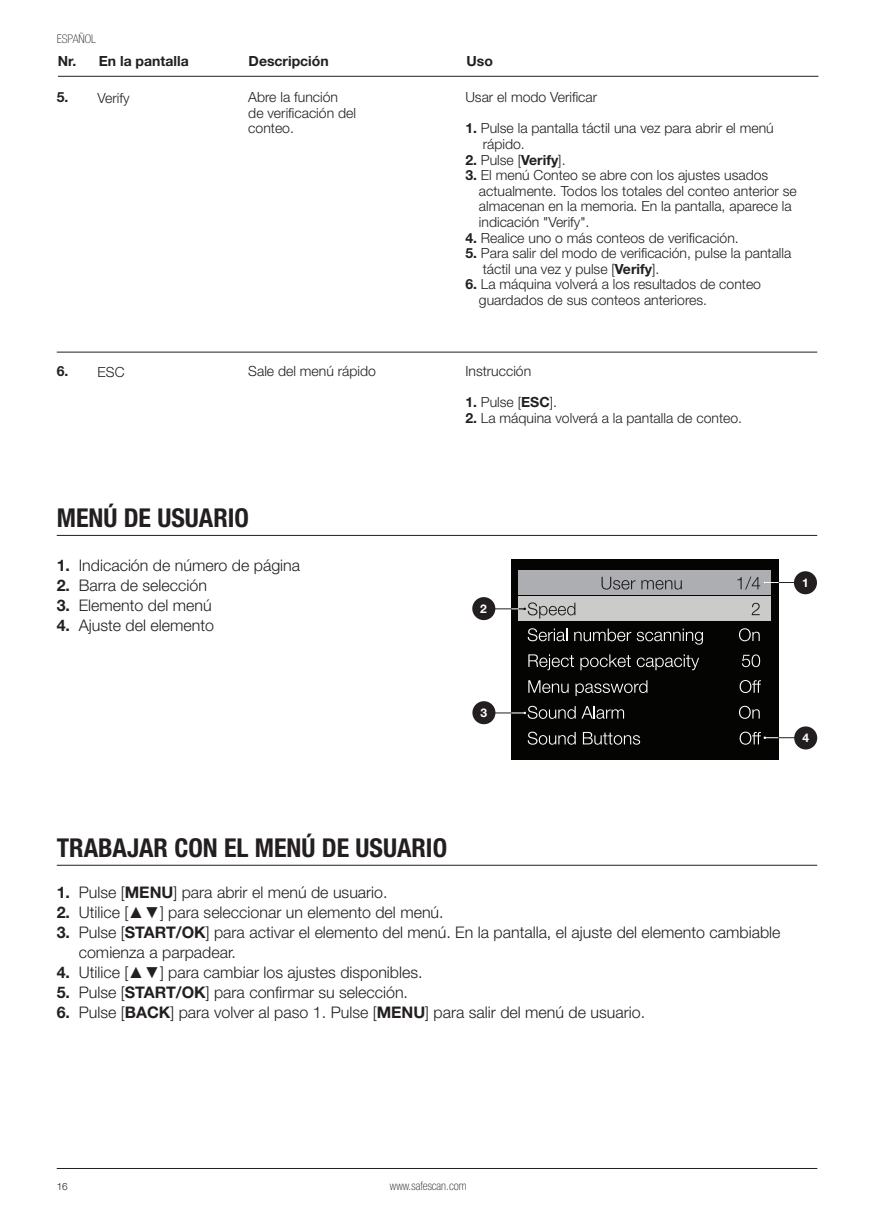
<style>
.page{position:relative;width:874px;height:1225px;background:#fff}
.page>*{position:absolute;margin:0;border:0;box-sizing:border-box;transform-origin:0 0}
.t1{font:700 condensed 26px "Helvetica Neue LT Std";color:#231f20}
.t2{font:300 16px/20px "Helvetica Neue LT Std";color:#231f20}
.t3{font:300 14px/15.6px "Helvetica Neue LT Std";color:#231f20}
.t4{font:700 14px "Helvetica Neue LT Std";color:#231f20}
.t5{font:100 condensed 12px "Helvetica Neue LT Std";color:#231f20}
.t6{font:700 12px "Helvetica Neue LT Std";color:#fff}
.t7{font:300 10px "Helvetica Neue LT Std";color:#231f20}
.s1{font-weight:700}
.s2{font-weight:300}
.s3{font-family:"Arial";font-weight:400}
</style>
<div class="page">
<hr style="left:57px;top:1168px;width:759px;height:1px;background:#231f20">
<hr style="left:57px;top:352px;width:759px;height:1px;background:#231f20">
<hr style="left:57px;top:535px;width:759px;height:1px;background:#231f20">
<div style="left:511px;top:560px;width:266px;height:200px;background:#040503"></div>
<div style="left:518px;top:596px;width:252px;height:24px;background:#cbcbca"></div>
<div style="left:518px;top:570px;width:252px;height:25px;background:#adaeb2"></div>
<svg style="left:528px;top:654px;width:45px;height:16px"></svg>
<svg style="left:580px;top:654px;width:50px;height:16px"></svg>
<svg style="left:636px;top:654px;width:62px;height:16px"></svg>
<svg style="left:601px;top:577px;width:34px;height:12px"></svg>
<svg style="left:641px;top:580px;width:40px;height:9px"></svg>
<svg style="left:581px;top:706px;width:42px;height:13px"></svg>
<svg style="left:527px;top:731px;width:48px;height:13px"></svg>
<svg style="left:582px;top:732px;width:57px;height:12px"></svg>
<svg style="left:751px;top:603px;width:8px;height:12px"></svg>
<svg style="left:527px;top:628px;width:40px;height:13px"></svg>
<svg style="left:574px;top:628px;width:128px;height:16px"></svg>
<svg style="left:739px;top:628px;width:20px;height:13px"></svg>
<svg style="left:742px;top:654px;width:17px;height:13px"></svg>
<svg style="left:528px;top:680px;width:40px;height:13px"></svg>
<svg style="left:575px;top:680px;width:72px;height:16px"></svg>
<svg style="left:739px;top:680px;width:21px;height:13px"></svg>
<svg style="left:739px;top:706px;width:20px;height:13px"></svg>
<hr style="left:479px;top:712px;width:45px;height:1px;background:#231f20">
<div style="left:472px;top:701px;width:23px;height:23px;background:#231f20;border-radius:50%"></div>
<svg style="left:511px;top:706px;width:64px;height:13px"></svg>
<hr style="left:478px;top:608px;width:46px;height:1px;background:#231f20">
<div style="left:472px;top:597px;width:23px;height:23px;background:#231f20;border-radius:50%"></div>
<hr style="left:764px;top:582px;width:45px;height:1px;background:#231f20">
<div style="left:793px;top:571px;width:23px;height:23px;background:#231f20;border-radius:50%"></div>
<svg style="left:737px;top:576px;width:41px;height:13px"></svg>
<hr style="left:764px;top:737px;width:46px;height:1px;background:#231f20">
<div style="left:793px;top:726px;width:23px;height:23px;background:#231f20;border-radius:50%"></div>
<svg style="left:739px;top:731px;width:39px;height:13px"></svg>
<svg style="left:511px;top:602px;width:64px;height:16px"></svg>
<hr style="left:57px;top:865px;width:759px;height:1px;background:#231f20">
<hr style="left:58px;top:76px;width:760px;height:1px;background:#231f20">
<p class="t5" style="left:57px;top:32px;width:41px">ESPAÑOL</p>
<p class="t4" style="left:58px;top:53px;width:132px">Nr. En la pantalla</p>
<p class="t4" style="left:248px;top:53px;width:82px">Descripción</p>
<p class="t4" style="left:466px;top:53px;width:28px">Uso</p>
<p class="t4" style="left:57px;top:88px;width:13px">5.</p>
<p class="t3" style="left:98px;top:89px;width:33px">Verify</p>
<p class="t3" style="left:248px;top:89px;width:109px">Abre la función de verificación del conteo.</p>
<p class="t3" style="left:465px;top:89px;width:133px">Usar el modo Verificar</p>
<p class="t3" style="left:482px;top:120px;width:292px;text-indent:-17px"><span class="s1">1.</span> Pulse la pantalla táctil una vez para abrir el menú rápido.</p>
<p class="t4" style="left:465px;top:151px;width:102px">2. <span class="s2">Pulse [</span>Verify<span class="s2">].</span></p>
<p class="t3" style="left:478px;top:167px;width:319px;text-indent:-14px"><span class="s1">3.</span> El menú Conteo se abre con los ajustes usados actualmente. Todos los totales del conteo anterior se almacenan en la memoria. En la pantalla, aparece la indicación "Verify".</p>
<p class="t3" style="left:465px;top:229px;width:275px"><span class="s1">4.</span> Realice uno o más conteos de verificación.</p>
<p class="t3" style="left:482px;top:245px;width:310px;text-indent:-17px"><span class="s1">5.</span> Para salir del modo de verificación, pulse la pantalla táctil una vez y pulse [<span class="s1">Verify</span>].</p>
<p class="t3" style="left:478px;top:276px;width:283px;text-indent:-14px"><span class="s1">6.</span> La máquina volverá a los resultados de conteo guardados de sus conteos anteriores.</p>
<p class="t4" style="left:57px;top:362px;width:13px">6.</p>
<p class="t3" style="left:98px;top:363px;width:28px">ESC</p>
<p class="t3" style="left:248px;top:363px;width:129px">Sale del menú rápido</p>
<p class="t3" style="left:465px;top:363px;width:67px">Instrucción</p>
<p class="t3" style="left:465px;top:394px;width:93px"><span class="s1">1.</span> Pulse [<span class="s1">ESC</span>].</p>
<p class="t3" style="left:465px;top:410px;width:278px"><span class="s1">2.</span> La máquina volverá a la pantalla de conteo.</p>
<h1 class="t1" style="left:57px;top:502px;width:194px">MENÚ DE USUARIO</h1>
<p class="t2" style="left:57px;top:555px;width:245px"><span class="s1">1.</span> Indicación de número de página</p>
<p class="t2" style="left:57px;top:575px;width:152px"><span class="s1">2.</span> Barra de selección</p>
<p class="t2" style="left:57px;top:595px;width:156px"><span class="s1">3.</span> Elemento del menú</p>
<p class="t2" style="left:57px;top:615px;width:159px"><span class="s1">4.</span> Ajuste del elemento</p>
<p class="t6" style="left:480px;top:601px;width:8px">2</p>
<p class="t6" style="left:801px;top:575px;width:8px">1</p>
<p class="t6" style="left:480px;top:705px;width:8px">3</p>
<p class="t6" style="left:802px;top:730px;width:8px">4</p>
<h1 class="t1" style="left:57px;top:832px;width:391px">TRABAJAR CON EL MENÚ DE USUARIO</h1>
<p class="t2" style="left:57px;top:882px;width:332px"><span class="s1">1.</span> Pulse [<span class="s1">MENU</span>] para abrir el menú de usuario.</p>
<p class="t2" style="left:57px;top:902px;width:388px"><span class="s1">2.</span> Utilice [<span class="s3">▲▼</span>] para seleccionar un elemento del menú.</p>
<p class="t2" style="left:79px;top:922px;width:702px;text-indent:-22px"><span class="s1">3.</span> Pulse [<span class="s1">START/OK</span>] para activar el elemento del menú. En la pantalla, el ajuste del elemento cambiable comienza a parpadear.</p>
<p class="t2" style="left:57px;top:962px;width:367px"><span class="s1">4.</span> Utilice [<span class="s3">▲▼</span>] para cambiar los ajustes disponibles.</p>
<p class="t2" style="left:57px;top:982px;width:352px"><span class="s1">5.</span> Pulse [<span class="s1">START/OK</span>] para confirmar su selección.</p>
<p class="t2" style="left:57px;top:1002px;width:589px"><span class="s1">6.</span> Pulse [<span class="s1">BACK</span>] para volver al paso 1. Pulse [<span class="s1">MENU</span>] para salir del menú de usuario.</p>
<p class="t7" style="left:57px;top:1180px;width:13px">16</p>
<p class="t5" style="left:390px;top:1179px;width:78px">www.safescan.com</p>
</div>
